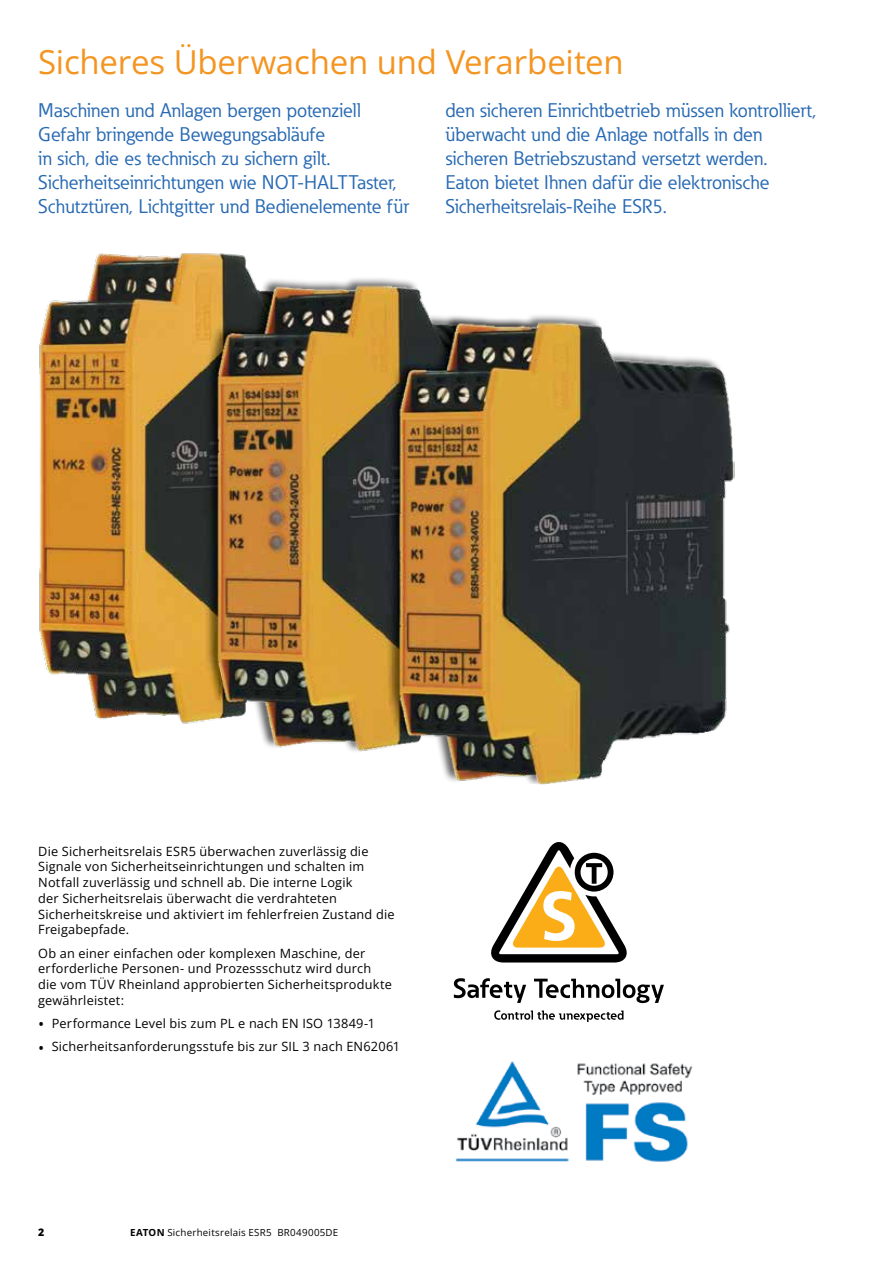
<style>
.page{position:relative;width:893px;height:1263px;background:#fff}
.page>*{position:absolute;margin:0;border:0;box-sizing:border-box;transform-origin:0 0}
.t1{font:33px "Open Sans";letter-spacing:-.005em;color:#f49522}
.t2{font:19.5px/24px "Eaton";color:#2769b3}
.t3{font:12.75px/15.8px "Open Sans";letter-spacing:.015em;color:#000}
.t4{font:800 10.5px "Open Sans";color:#000}
.t5{font:9.75px "Open Sans";letter-spacing:.025em;color:#000}
.s1{font-size:16.5px}
.s2{font-weight:700}
</style>
<div class="page">
<svg style="left:491px;top:842px;width:136px;height:120px"></svg>
<svg style="left:454px;top:978px;width:72px;height:25px"></svg>
<svg style="left:534px;top:979px;width:130px;height:24px"></svg>
<svg style="left:494px;top:1010px;width:129px;height:12px"></svg>
<img style="left:455px;top:1061px;width:238px;height:101px">
<img style="left:39px;top:253px;width:695px;height:531px">
<h1 class="t1" style="left:38px;top:39px;width:587px">Sicheres Überwachen und Verarbeiten</h1>
<h2 class="t2" style="left:38px;top:98px;width:372px">Maschinen und Anlagen bergen potenziell Gefahr bringende Bewegungsabläufe<br>in sich, die es technisch zu sichern gilt.<br>Sicherheitseinrichtungen wie NOT-HALTTaster, Schutztüren, Lichtgitter und Bedienelemente für</h2>
<h2 class="t2" style="left:445px;top:98px;width:373px">den sicheren Einrichtbetrieb müssen kontrolliert, überwacht und die Anlage notfalls in den sicheren Betriebszustand versetzt werden.<br>Eaton bietet Ihnen dafür die elektronische Sicherheitsrelais-Reihe ESR5.</h2>
<p class="t3" style="left:38px;top:843px;width:358px">Die Sicherheitsrelais ESR5 überwachen zuverlässig die Signale von Sicherheitseinrichtungen und schalten im Notfall zuverlässig und schnell ab. Die interne Logik<br>der Sicherheitsrelais überwacht die verdrahteten Sicherheitskreise und aktiviert im fehlerfreien Zustand die Freigabepfade.</p>
<p class="t3" style="left:38px;top:945px;width:355px">Ob an einer einfachen oder komplexen Maschine, der erforderliche Personen- und Prozessschutz wird durch die vom TÜV Rheinland approbierten Sicherheitsprodukte gewährleistet:</p>
<p class="t3" style="left:38px;top:1015px;width:338px"><span class="s1">•</span> Performance Level bis zum PL e nach EN ISO 13849-1</p>
<p class="t3" style="left:38px;top:1038px;width:363px"><span class="s1">•</span> Sicherheitsanforderungsstufe bis zur SIL 3 nach EN62061</p>
<p class="t4" style="left:38px;top:1224px;width:8px">2</p>
<p class="t5" style="left:130px;top:1226px;width:210px"><span class="s2">EATON</span> Sicherheitsrelais ESR5 BR049005DE</p>
</div>
